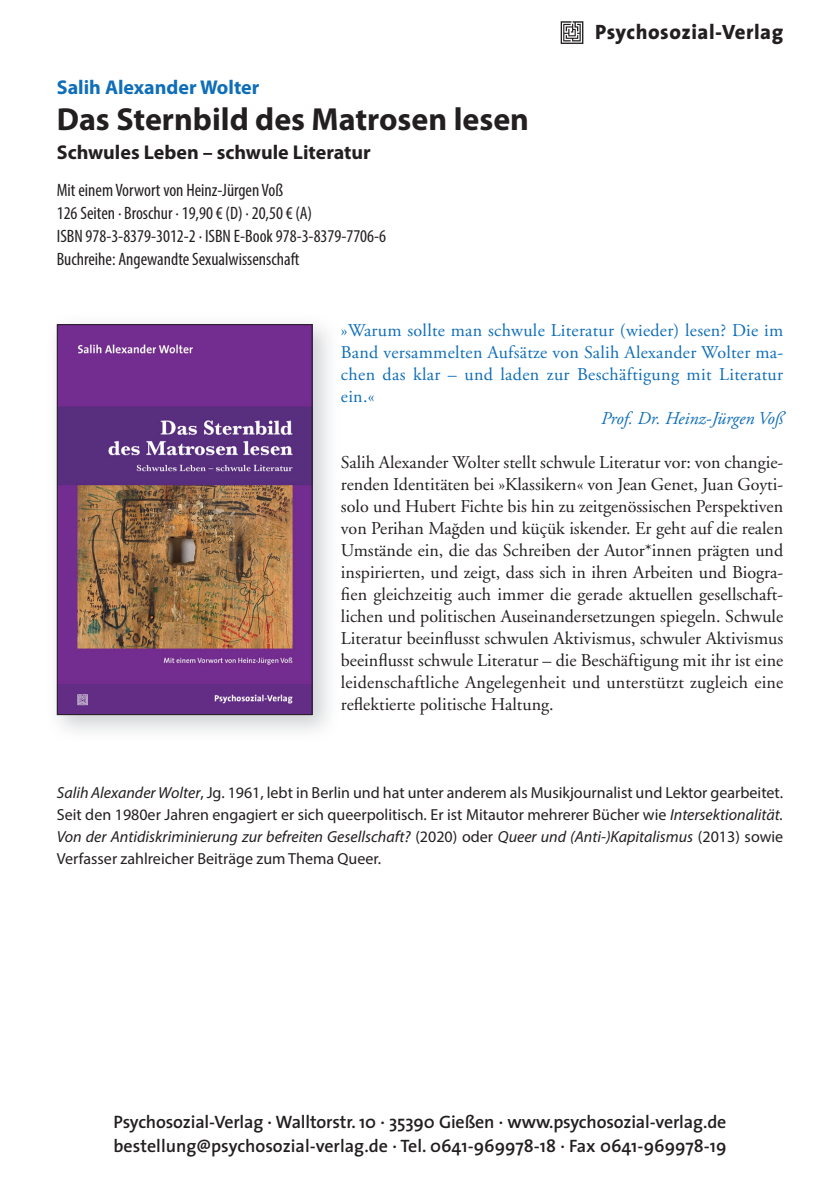
<style>
.page{position:relative;width:840px;height:1191px;background:#fff}
.page>*{position:absolute;margin:0;border:0;box-sizing:border-box;transform-origin:0 0}
.t1{font:700 32px "Myriad Pro";color:#231f20}
.t2{font:800 20.8px "The Sans";letter-spacing:.025em;color:#231f20}
.t3{font:700 20px "Myriad Pro";color:#231f20}
.t4{font:700 20px "Myriad Pro";color:#0f6eb8}
.t5{font:18px/22px "Adobe Garamond";color:#231f20;text-align:justify}
.t6{font:condensed 18px/23px "Myriad Pro";color:#231f20}
.t7{font:18px/22px "Adobe Garamond Pro";letter-spacing:.02em;color:#0f6eb8;text-align:justify}
.t8{font:600 18px/24px "The Sans";letter-spacing:-.01em;color:#231f20}
.t9{font:italic 18px "Adobe Garamond Pro";color:#0f6eb8}
.t10{font:16px/22px "Myriad Pro";color:#231f20;text-align:justify}
.s1{font-family:"Garamond Premr Pro"}
.s2{font-style:italic}
</style>
<div class="page">
<img style="left:56px;top:324px;width:273px;height:407px">
<img style="left:59px;top:326px;width:251px;height:387px">
<div style="left:57px;top:324px;width:255px;height:391px;border:1px solid #231f20"></div>
<svg style="left:560px;top:21px;width:23px;height:23px"></svg>
<p class="t4" style="left:57px;top:74px;width:204px">Salih Alexander Wolter</p>
<h1 class="t1" style="left:57px;top:98px;width:473px">Das Sternbild des Matrosen lesen</h1>
<p class="t3" style="left:57px;top:140px;width:315px">Schwules Leben – schwule Literatur</p>
<p class="t6" style="left:57px;top:178px;width:331px">Mit einem Vorwort von Heinz-Jürgen Voß<br>126 Seiten · Broschur · 19,90 € (D) · 20,50 € (A)<br>ISBN 978-3-8379-3012-2 · ISBN E-Book 978-3-8379-7706-6<br>Buchreihe: Angewandte Sexualwissenschaft</p>
<p class="t2" style="left:594px;top:14px;width:189px">Psychosozial-Verlag</p>
<p class="t7" style="left:341px;top:320px;width:443px">»Warum sollte man schwule Literatur (wieder) lesen? Die im Band versammelten Aufsätze von Salih Alexander Wolter ma&shy;chen das klar – und laden zur Beschäftigung mit Literatur ein.«</p>
<p class="t9" style="left:600px;top:407px;width:183px">Prof. Dr. Heinz-Jürgen Voß</p>
<p class="t5" style="left:341px;top:452px;width:443px">Salih Alexander Wolter stellt schwule Literatur vor: von changie&shy;renden Identitäten bei »Klassikern« von Jean Genet, Juan Goyti&shy;solo und Hubert Fichte bis hin zu zeitgenössischen Perspektiven von Perihan Ma<span class="s1">ğ</span>den und küçük iskender. Er geht auf die realen Umstände ein, die das Schreiben der Autor*innen prägten und inspirierten, und zeigt, dass sich in ihren Arbeiten und Biogra&shy;fien gleichzeitig auch immer die gerade aktuellen gesellschaft&shy;lichen und politischen Auseinandersetzungen spiegeln. Schwule Literatur beeinflusst schwulen Aktivismus, schwuler Aktivismus beeinflusst schwule Literatur – die Beschäftigung mit ihr ist eine leidenschaftliche Angelegenheit und unterstützt zugleich eine reflektierte politische Haltung.</p>
<p class="t10" style="left:57px;top:781px;width:727px"><span class="s2">Salih Alexander Wolter</span> , Jg. 1961, lebt in Berlin und hat unter anderem als Musikjournalist und Lektor gearbeitet.<br>Seit den 1980er Jahren engagiert er sich queerpolitisch. Er ist Mitautor mehrerer Bücher wie <span class="s2">Intersektionalität.<br>Von der Antidiskriminierung zur befreiten Gesellschaft?</span> (2020) oder <span class="s2">Queer und (Anti-)Kapitalismus</span> (2013) sowie Verfasser zahlreicher Beiträge zum Thema Queer.</p>
<p class="t8" style="left:113px;top:1109px;width:614px">Psychosozial-Verlag · Walltorstr. 10 · 35390 Gießen · www.psychosozial-verlag.de bestellung@psychosozial-verlag.de · Tel. 0641-969978-18 · Fax 0641-969978-19</p>
</div>
